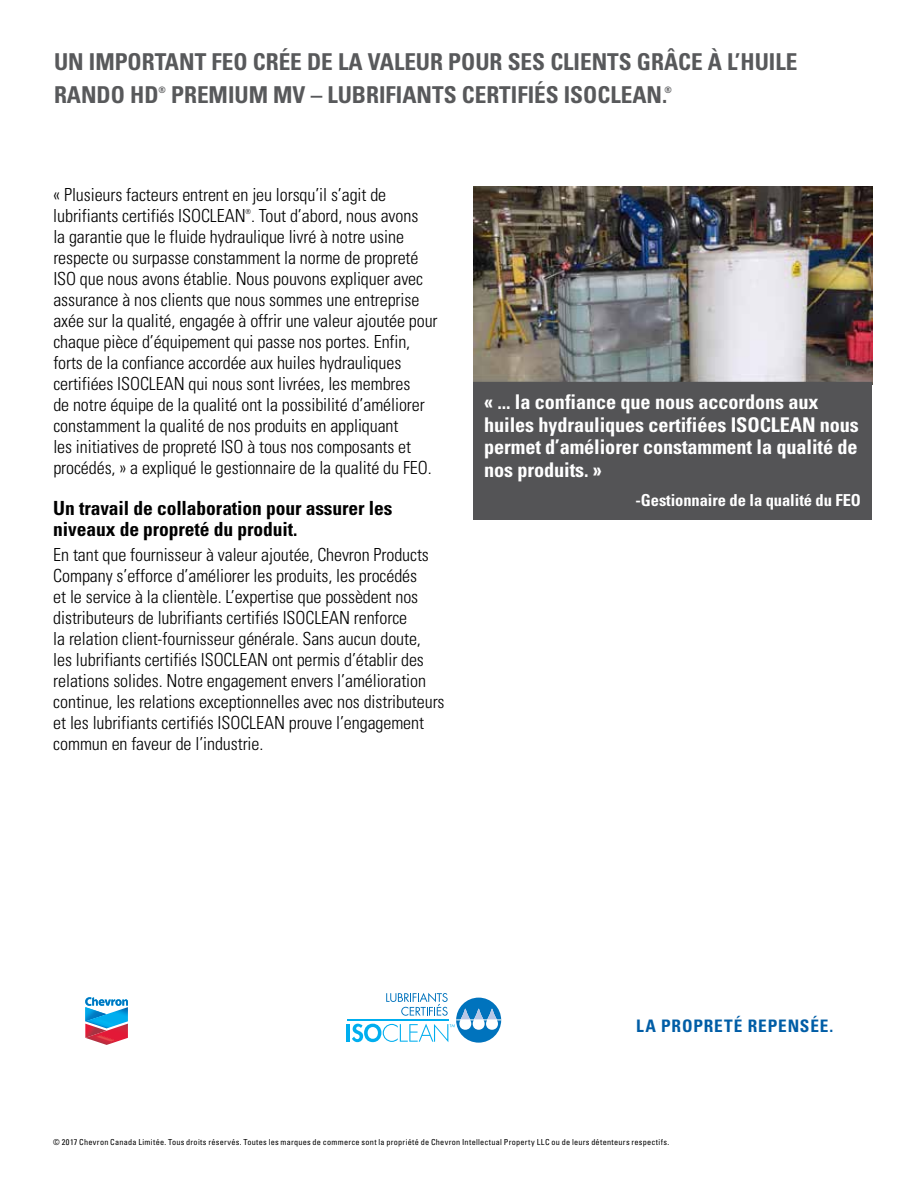
<style>
.page{position:relative;width:918px;height:1188px;background:#fff}
.page>*{position:absolute;margin:0;border:0;box-sizing:border-box;transform-origin:0 0}
.t1{font:700 condensed 23.25px/32.2px "Univers";color:#58595b}
.t2{font:700 condensed 20.25px/22.5px "Univers";letter-spacing:-.005em;color:#fff}
.t3{font:700 condensed 19.5px/21px "Univers";letter-spacing:-.005em;color:#000}
.t4{font:300 condensed 18px/21px "Univers";letter-spacing:-.005em;color:#000}
.t5{font:700 condensed 17.25px "Univers";letter-spacing:.05em;color:#005da6}
.t6{font:700 condensed 16.5px "Univers";letter-spacing:-.005em;color:#fff}
.t7{font:700 condensed 8.85px "Univers";color:#58595b}
.t8{font:condensed 8.25px "Univers";letter-spacing:.03em;color:#000}
.t9{font:300 condensed 6.9px "Univers";color:#000}
</style>
<div class="page">
<hr style="left:347px;top:1024px;width:3px;height:18px;background:#00aeef">
<hr style="left:347px;top:1019px;width:101px;height:1px;background:#00aeef">
<svg style="left:456px;top:998px;width:45px;height:45px"></svg>
<hr style="left:456px;top:1020px;width:45px;height:1px;background:#fff">
<svg style="left:352px;top:993px;width:146px;height:49px"></svg>
<img style="left:474px;top:187px;width:398px;height:196px">
<div style="left:473px;top:383px;width:399px;height:137px;background:#545456"></div>
<svg style="left:85px;top:997px;width:43px;height:48px"></svg>
<p class="t1" style="left:54px;top:46px;width:745px">UN IMPORTANT FEO CRÉE DE LA VALEUR POUR SES CLIENTS GRÂCE À L’HUILE<br>RANDO HD</p>
<p class="t7" style="left:159px;top:84px;width:9px">®</p>
<p class="t1" style="left:171px;top:78px;width:498px">PREMIUM MV – LUBRIFIANTS CERTIFIÉS ISOCLEAN.</p>
<p class="t7" style="left:664px;top:84px;width:9px">®</p>
<p class="t4" style="left:53px;top:184px;width:367px">« Plusieurs facteurs entrent en jeu lorsqu’il s’agit de lubrifiants certifiés ISOCLEAN . Tout d’abord, nous avons</p>
<p class="t9" style="left:246px;top:208px;width:7px">®</p>
<p class="t4" style="left:53px;top:226px;width:386px">la garantie que le fluide hydraulique livré à notre usine respecte ou surpasse constamment la norme de propreté ISO que nous avons établie. Nous pouvons expliquer avec assurance à nos clients que nous sommes une entreprise axée sur la qualité, engagée à offrir une valeur ajoutée pour chaque pièce d’équipement qui passe nos portes. Enfin, forts de la confiance accordée aux huiles hydrauliques certifiées ISOCLEAN qui nous sont livrées, les membres<br>de notre équipe de la qualité ont la possibilité d’améliorer constamment la qualité de nos produits en appliquant<br>les initiatives de propreté ISO à tous nos composants et procédés, » a expliqué le gestionnaire de la qualité du FEO.</p>
<p class="t3" style="left:53px;top:498px;width:341px">Un travail de collaboration pour assurer les niveaux de propreté du produit.</p>
<p class="t4" style="left:53px;top:544px;width:393px">En tant que fournisseur à valeur ajoutée, Chevron Products Company s’efforce d’améliorer les produits, les procédés<br>et le service à la clientèle. L’expertise que possèdent nos distributeurs de lubrifiants certifiés ISOCLEAN renforce<br>la relation client-fournisseur générale. Sans aucun doute,<br>les lubrifiants certifiés ISOCLEAN ont permis d’établir des relations solides. Notre engagement envers l’amélioration continue, les relations exceptionnelles avec nos distributeurs et les lubrifiants certifiés ISOCLEAN prouve l’engagement commun en faveur de l’industrie.</p>
<p class="t2" style="left:484px;top:391px;width:376px">« ... la confiance que nous accordons aux huiles hydrauliques certifiées ISOCLEAN nous permet d’améliorer constamment la qualité de nos produits. »</p>
<p class="t6" style="left:635px;top:490px;width:227px">-Gestionnaire de la qualité du FEO</p>
<p class="t5" style="left:636px;top:1015px;width:199px">LA PROPRETÉ REPENSÉE.</p>
<p class="t8" style="left:53px;top:1137px;width:618px">© 2017 Chevron Canada Limitée. Tous droits réservés. Toutes les marques de commerce sont la propriété de Chevron Intellectual Property LLC ou de leurs détenteurs respectifs.</p>
</div>
